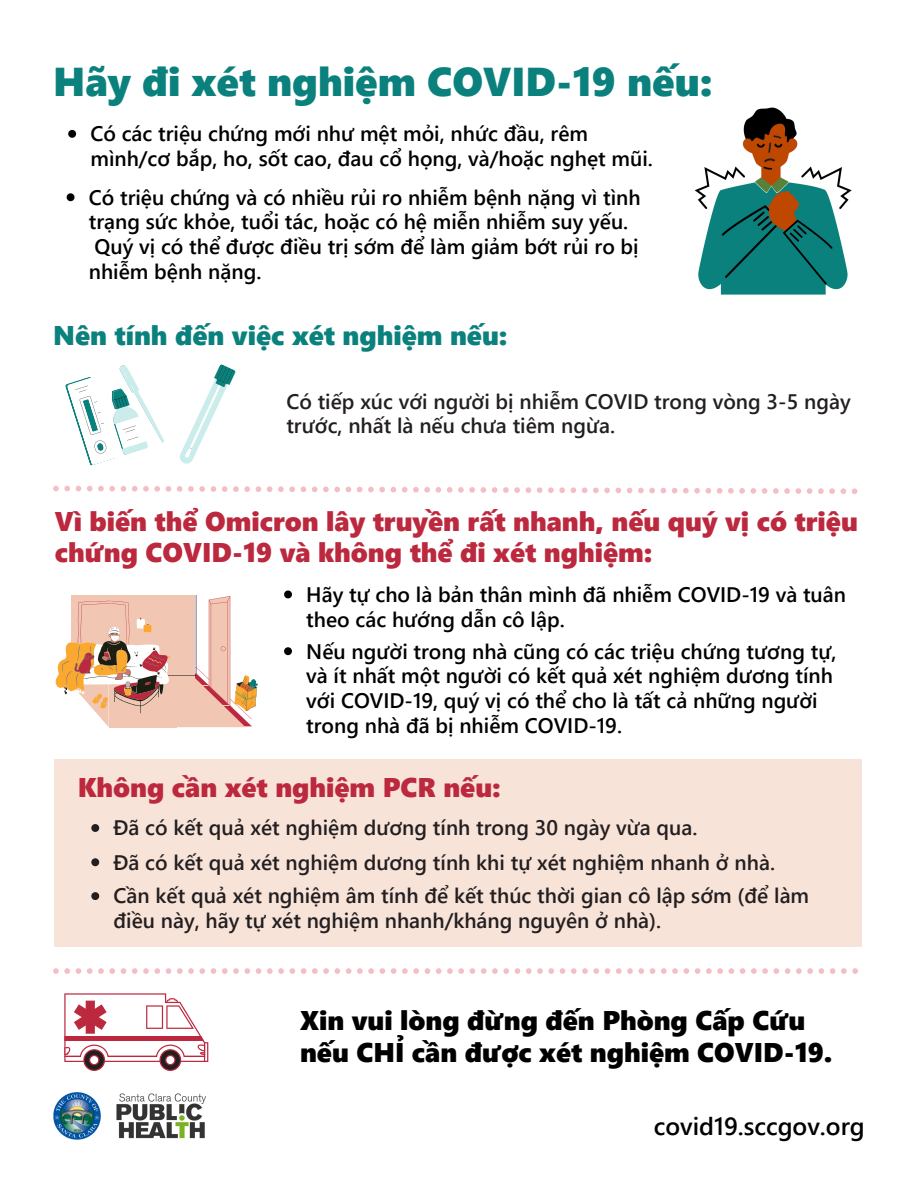
<style>
.page{position:relative;width:918px;height:1188px;background:#fff}
.page>*{position:absolute;margin:0;border:0;box-sizing:border-box;transform-origin:0 0}
.t1{font:40.2px "Segoe UI Black";color:#0b817e}
.t2{font:27px/31.5px "Segoe UI Black";color:#bc283d}
.t3{font:27px/31.5px "Segoe UI Black";color:#000}
.t4{font:27px "Segoe UI Black";color:#0b817e}
.t5{font:600 24.75px "Segoe UI";color:#000}
.t6{font:600 21px/24.8px "Segoe UI";color:#000}
.t7{font:600 21px/34px "Segoe UI";color:#231f20}
</style>
<div class="page">
<svg style="left:68px;top:130px;width:8px;height:8px"></svg>
<img style="left:53px;top:1092px;width:47px;height:47px">
<img style="left:116px;top:1093px;width:90px;height:46px">
<img style="left:694px;top:107px;width:158px;height:188px">
<svg style="left:67px;top:193px;width:8px;height:8px"></svg>
<svg style="left:53px;top:486px;width:804px;height:8px"></svg>
<svg style="left:53px;top:968px;width:805px;height:6px"></svg>
<svg style="left:284px;top:591px;width:8px;height:7px"></svg>
<svg style="left:284px;top:647px;width:8px;height:8px"></svg>
<div style="left:55px;top:759px;width:807px;height:187px;background:#f8e3d9"></div>
<svg style="left:55px;top:596px;width:203px;height:131px"></svg>
<svg style="left:64px;top:993px;width:144px;height:78px"></svg>
<svg style="left:65px;top:364px;width:171px;height:102px"></svg>
<svg style="left:91px;top:824px;width:8px;height:8px"></svg>
<svg style="left:91px;top:858px;width:8px;height:8px"></svg>
<svg style="left:91px;top:892px;width:8px;height:8px"></svg>
<h1 class="t1" style="left:53px;top:53px;width:661px">Hãy đi xét nghiệm COVID-19 nếu:</h1>
<p class="t6" style="left:90px;top:120px;width:564px">Có các triệu chứng mới như mệt mỏi, nhức đầu, rêm mình/cơ bắp, ho, sốt cao, đau cổ họng, và/hoặc nghẹt mũi.</p>
<p class="t6" style="left:89px;top:184px;width:553px">Có triệu chứng và có nhiều rủi ro nhiễm bệnh nặng vì tình trạng sức khỏe, tuổi tác, hoặc có hệ miễn nhiễm suy yếu.<br>Quý vị có thể được điều trị sớm để làm giảm bớt rủi ro bị nhiễm bệnh nặng.</p>
<p class="t4" style="left:53px;top:316px;width:456px">Nên tính đến việc xét nghiệm nếu:</p>
<p class="t7" style="left:286px;top:388px;width:566px;line-height:24.8px">Có tiếp xúc với người bị nhiễm COVID trong vòng 3-5 ngày trước, nhất là nếu chưa tiêm ngừa.</p>
<p class="t2" style="left:55px;top:505px;width:805px">Vì biến thể Omicron lây truyền rất nhanh, nếu quý vị có triệu chứng COVID-19 và không thể đi xét nghiệm:</p>
<p class="t6" style="left:306px;top:581px;width:541px">Hãy tự cho là bản thân mình đã nhiễm COVID-19 và tuân theo các hướng dẫn cô lập.</p>
<p class="t6" style="left:306px;top:637px;width:532px">Nếu người trong nhà cũng có các triệu chứng tương tự, và ít nhất một người có kết quả xét nghiệm dương tính với COVID-19, quý vị có thể cho là tất cả những người trong nhà đã bị nhiễm COVID-19.</p>
<p class="t2" style="left:78px;top:771px;width:424px">Không cần xét nghiệm PCR nếu:</p>
<p class="t7" style="left:114px;top:810px;width:697px">Đã có kết quả xét nghiệm dương tính trong 30 ngày vừa qua.<br>Đã có kết quả xét nghiệm dương tính khi tự xét nghiệm nhanh ở nhà.<br>Cần kết quả xét nghiệm âm tính để kết thúc thời gian cô lập sớm (để làm</p>
<p class="t7" style="left:114px;top:902px;width:549px">điều này, hãy tự xét nghiệm nhanh/kháng nguyên ở nhà).</p>
<p class="t3" style="left:300px;top:1004px;width:534px">Xin vui lòng đừng đến Phòng Cấp Cứu nếu CHỈ cần được xét nghiệm COVID-19.</p>
<p class="t5" style="left:654px;top:1108px;width:212px">covid19.sccgov.org</p>
</div>
